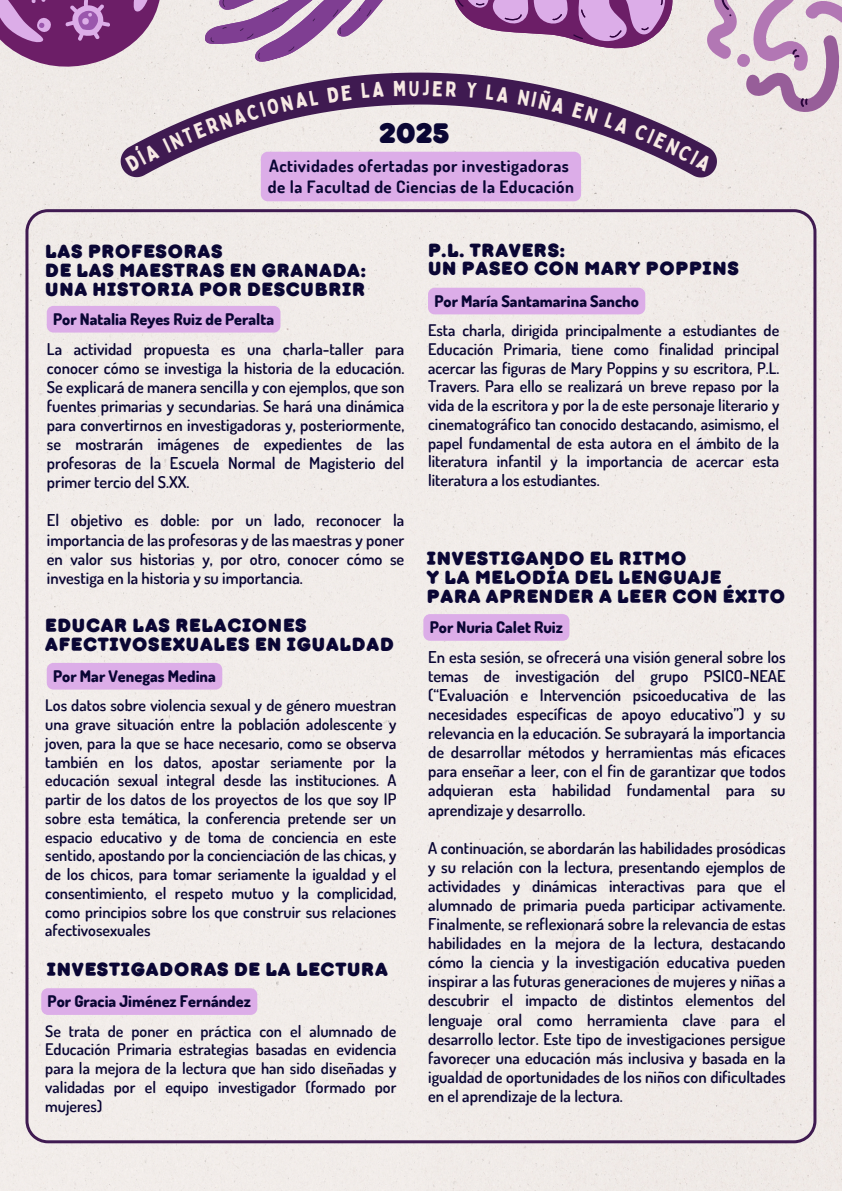
<style>
.page{position:relative;width:842px;height:1191px;background:#fff}
.page>*{position:absolute;margin:0;border:0;box-sizing:border-box;transform-origin:0 0}
.t1{font:28px "TT Milks Casual Pie Base";color:#0a0634}
.t2{font:21px "Bobby Jones";color:#f7e9e4}
.t3{font:19px/18.8px "TT Milks Casual Pie Base";letter-spacing:.045em;color:#0a0634}
.t4{font:700 17px "Dosis";letter-spacing:.03em;color:#0a0634}
.t5{font:600 16.3px/19.1px "Dosis";color:#0a0634;text-align:justify}
.t6{font:600 16px/18.8px "Dosis";color:#0a0634;text-align:justify}
.t7{font:800 16px "Dosis";color:#0a0634}
</style>
<div class="page">
<div style="left:0;top:172px;width:842px;height:1018px;background:#f0ebe8"></div>
<svg style="left:121px;top:172px;width:596px;height:5px"></svg>
<div style="left:261px;top:152px;width:320px;height:49px;background:#dcade8;border-radius:7px"></div>
<div style="left:25px;top:209px;width:791px;height:934px;background:#f1ebe8"></div>
<div style="left:41px;top:988px;width:216px;height:26px;background:#dcade8;border-radius:7px"></div>
<div style="left:423px;top:614px;width:146px;height:26px;background:#dcade8"></div>
<div style="left:428px;top:288px;width:217px;height:26px;background:#dcade8;border-radius:7px"></div>
<div style="left:47px;top:306px;width:233px;height:26px;background:#dcade8;border-radius:7px"></div>
<div style="left:47px;top:662px;width:175px;height:27px;background:#dcade8"></div>
<svg style="left:0;top:0;width:842px;height:172px;background:#c6b0c4"></svg>
<p class="t2" style="left:409px;top:75px;width:12px">U</p>
<p class="t1" style="left:379px;top:118px;width:72px">2025</p>
<p class="t4" style="left:269px;top:154px;width:301px">Actividades ofertadas por investigadoras</p>
<p class="t4" style="left:268px;top:176px;width:308px">de la Facultad de Ciencias de la Educación</p>
<p class="t3" style="left:45px;top:243px;width:322px">LAS PROFESORAS<br>DE LAS MAESTRAS EN GRANADA:<br>UNA HISTORIA POR DESCUBRIR</p>
<p class="t7" style="left:53px;top:308px;width:222px">Por Natalia Reyes Ruiz de Peralta</p>
<p class="t5" style="left:47px;top:338px;width:359px">La actividad propuesta es una charla-taller para conocer cómo se investiga la historia de la educación.<br>Se explicará de manera sencilla y con ejemplos, que son fuentes primarias y secundarias. Se hará una dinámica para convertirnos en investigadoras y, posteriormente, se mostrarán imágenes de expedientes de las profesoras de la Escuela Normal de Magisterio del primer tercio del S.XX.</p>
<p class="t5" style="left:47px;top:510px;width:359px">El objetivo es doble: por un lado, reconocer la importancia de las profesoras y de las maestras y poner en valor sus historias y, por otro, conocer cómo se investiga en la historia y su importancia.</p>
<p class="t3" style="left:45px;top:616px;width:350px">EDUCAR LAS RELACIONES<br>AFECTIVOSEXUALES EN IGUALDAD</p>
<p class="t7" style="left:53px;top:665px;width:164px">Por Mar Venegas Medina</p>
<p class="t6" style="left:45px;top:695px;width:353px">Los datos sobre violencia sexual y de género muestran una grave situación entre la población adolescente y joven, para la que se hace necesario, como se observa también en los datos, apostar seriamente por la educación sexual integral desde las instituciones. A partir de los datos de los proyectos de los que soy IP sobre esta temática, la conferencia pretende ser un espacio educativo y de toma de conciencia en este sentido, apostando por la concienciación de las chicas, y de los chicos, para tomar seriamente la igualdad y el consentimiento, el respeto mutuo y la complicidad, como principios sobre los que construir sus relaciones afectivosexuales</p>
<p class="t3" style="left:47px;top:960px;width:342px">INVESTIGADORAS DE LA LECTURA</p>
<p class="t7" style="left:48px;top:990px;width:205px">Por Gracia Jiménez Fernández</p>
<p class="t6" style="left:45px;top:1020px;width:353px">Se trata de poner en práctica con el alumnado de Educación Primaria estrategias basadas en evidencia para la mejora de la lectura que han sido diseñadas y validadas por el equipo investigador (formado por mujeres)</p>
<p class="t3" style="left:428px;top:241px;width:312px">P.L. TRAVERS:<br>UN PASEO CON MARY POPPINS</p>
<p class="t7" style="left:434px;top:290px;width:206px">Por María Santamarina Sancho</p>
<p class="t6" style="left:428px;top:320px;width:353px">Esta charla, dirigida principalmente a estudiantes de Educación Primaria, tiene como finalidad principal acercar las figuras de Mary Poppins y su escritora, P.L.<br>Travers. Para ello se realizará un breve repaso por la vida de la escritora y por la de este personaje literario y cinematográfico tan conocido destacando, asimismo, el papel fundamental de esta autora en el ámbito de la literatura infantil y la importancia de acercar esta literatura a los estudiantes.</p>
<p class="t3" style="left:427px;top:550px;width:360px">INVESTIGANDO EL RITMO<br>Y LA MELODÍA DEL LENGUAJE<br>PARA APRENDER A LEER CON ÉXITO</p>
<p class="t7" style="left:430px;top:616px;width:135px">Por Nuria Calet Ruiz</p>
<p class="t5" style="left:428px;top:646px;width:359px">En esta sesión, se ofrecerá una visión general sobre los temas de investigación del grupo PSICO-NEAE (“Evaluación e Intervención psicoeducativa de las necesidades específicas de apoyo educativo”) y su relevancia en la educación. Se subrayará la importancia de desarrollar métodos y herramientas más eficaces para enseñar a leer, con el fin de garantizar que todos adquieran esta habilidad fundamental para su aprendizaje y desarrollo.</p>
<p class="t5" style="left:428px;top:837px;width:359px">A continuación, se abordarán las habilidades prosódicas y su relación con la lectura, presentando ejemplos de actividades y dinámicas interactivas para que el alumnado de primaria pueda participar activamente.<br>Finalmente, se reflexionará sobre la relevancia de estas habilidades en la mejora de la lectura, destacando cómo la ciencia y la investigación educativa pueden inspirar a las futuras generaciones de mujeres y niñas a descubrir el impacto de distintos elementos del lenguaje oral como herramienta clave para el desarrollo lector. Este tipo de investigaciones persigue favorecer una educación más inclusiva y basada en la igualdad de oportunidades de los niños con dificultades en el aprendizaje de la lectura.</p>
</div>
